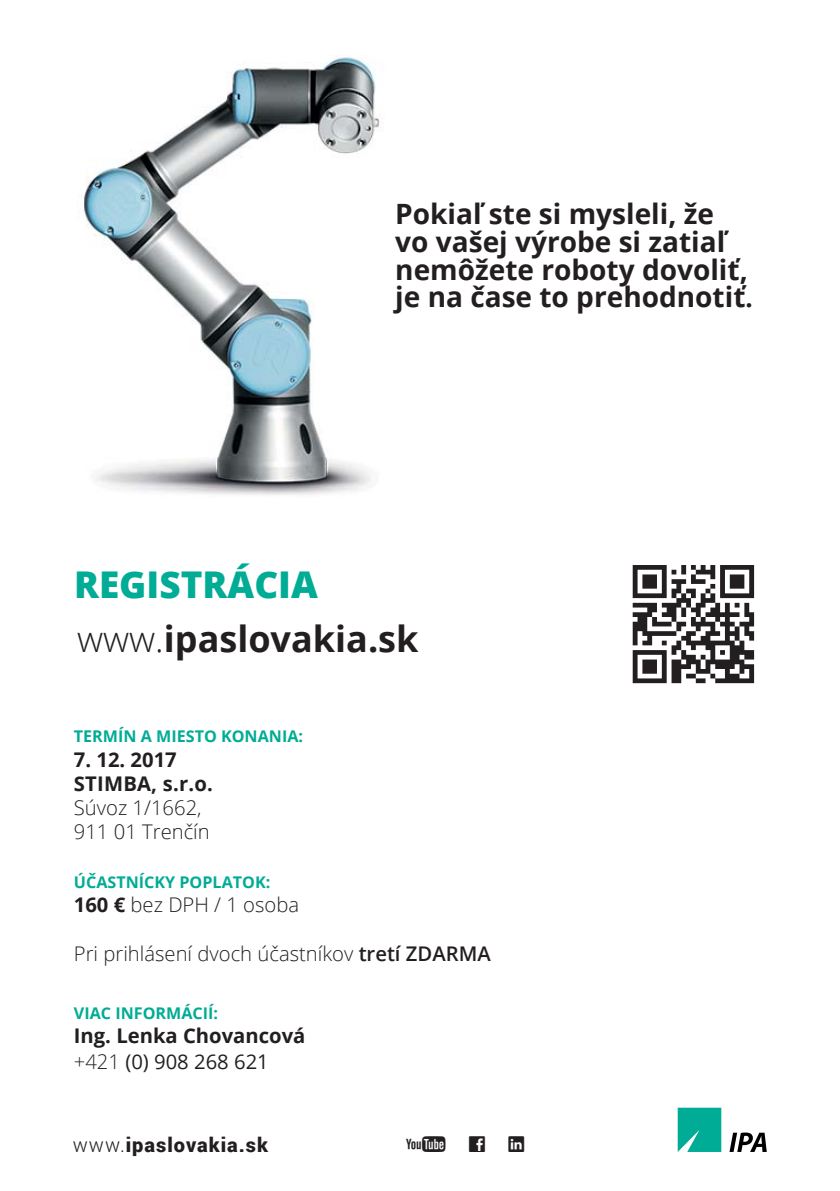
<style>
.page{position:relative;width:840px;height:1191px;background:#fff}
.page>*{position:absolute;margin:0;border:0;box-sizing:border-box;transform-origin:0 0}
.t1{font:800 36.8px "Open Sans";color:#00ac95}
.t2{font:700 36px "Open Sans";color:#231f20}
.t3{font:700 28px/27.8px "Open Sans";color:#231f20}
.t4{font:28px "Social Logos";color:#231f20}
.t5{font:300 20.2px/24.2px "Open Sans";color:#231f20}
.t6{font:700 20.2px/24.2px "Open Sans";color:#231f20}
.t7{font:900 20px "Roboto";letter-spacing:.05em;color:#231f20}
.t8{font:700 16.2px "Open Sans";color:#00ac95}
.s1{font-size:25.6px}
.s2{font-weight:300}
.s3{font-weight:700}
.s4{font-weight:600}
.s5{font-weight:400}
</style>
<div class="page">
<svg style="left:729px;top:1132px;width:37px;height:20px"></svg>
<svg style="left:677px;top:1107px;width:44px;height:45px"></svg>
<svg style="left:632px;top:565px;width:121px;height:118px"></svg>
<img style="left:84px;top:55px;width:296px;height:440px">
<p class="t3" style="left:395px;top:199px;width:359px">Pokiaľ ste si mysleli, že vo vašej výrobe si zatiaľ nemôžete roboty dovoliť, je na čase to prehodnotiť<span class="s1">.</span></p>
<h1 class="t1" style="left:74px;top:558px;width:245px">REGISTRÁCIA</h1>
<p class="t2" style="left:77px;top:613px;width:343px"><span class="s2">www.</span>ipaslovakia.sk</p>
<p class="t8" style="left:74px;top:725px;width:230px">TERMÍN A MIESTO KONANIA:</p>
<p class="t6" style="left:74px;top:746px;width:140px">7. 12. 2017<br>STIMBA, s.r.o.</p>
<p class="t5" style="left:74px;top:795px;width:137px">Súvoz 1/1662,<br>911 01 Trenčín</p>
<p class="t8" style="left:74px;top:870px;width:198px">ÚČASTNÍCKY POPLATOK:</p>
<p class="t5" style="left:74px;top:892px;width:227px"><span class="s3">160 €</span> bez DPH / 1 osoba</p>
<p class="t5" style="left:74px;top:940px;width:418px">Pri prihlásení dvoch účastníkov <span class="s4">tretí ZDARMA</span></p>
<p class="t8" style="left:74px;top:1001px;width:146px">VIAC INFORMÁCIÍ:</p>
<p class="t6" style="left:74px;top:1022px;width:233px;line-height:26px">Ing. Lenka Chovancová <span class="s2">+421</span> <span class="s5">(0) 908 268 621</span></p>
<p class="t7" style="left:73px;top:1131px;width:197px"><span class="s2">www.</span>ipaslovakia.sk</p>
<p class="t4" style="left:403px;top:1131px;width:125px">w C F</p>
</div>
